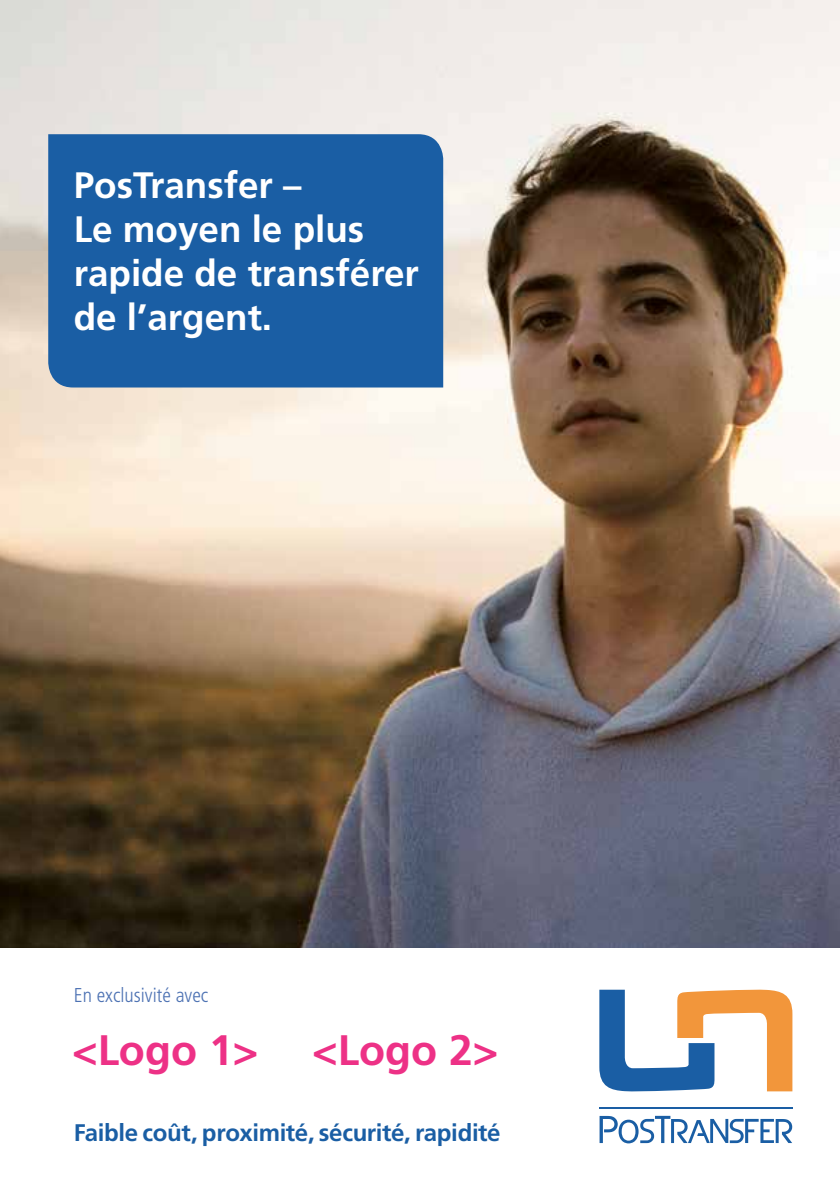
<style>
.page{position:relative;width:840px;height:1191px;background:#fff}
.page>*{position:absolute;margin:0;border:0;box-sizing:border-box;transform-origin:0 0}
.t1{font:700 42.6px "Frutiger LT Std";color:#ed3186}
.t2{font:700 36.8px/44.2px "Frutiger LT Std";color:#fff}
.t3{font:700 24px "Frutiger LT Std";letter-spacing:-.015em;color:#1a5ea4}
.t4{font:300 condensed 20px "Frutiger LT Std";color:#4d72b3}
</style>
<div class="page">
<img style="left:0;top:0;width:839px;height:947px">
<div style="left:48px;top:134px;width:395px;height:253px;background:#1a5ea4"></div>
<svg style="left:599px;top:989px;width:193px;height:103px"></svg>
<hr style="left:599px;top:1106px;width:193px;height:2px;background:#1a5ea4">
<svg style="left:599px;top:1115px;width:192px;height:28px"></svg>
<p class="t2" style="left:74px;top:163px;width:346px">PosTransfer –<br>Le moyen le plus rapide de transférer de l’argent.</p>
<p class="t4" style="left:74px;top:983px;width:136px">En exclusivité avec</p>
<p class="t1" style="left:72px;top:1025px;width:188px">&lt;Logo 1&gt;</p>
<p class="t1" style="left:312px;top:1025px;width:188px">&lt;Logo 2&gt;</p>
<p class="t3" style="left:74px;top:1118px;width:428px">Faible coût, proximité, sécurité, rapidité</p>
</div>
